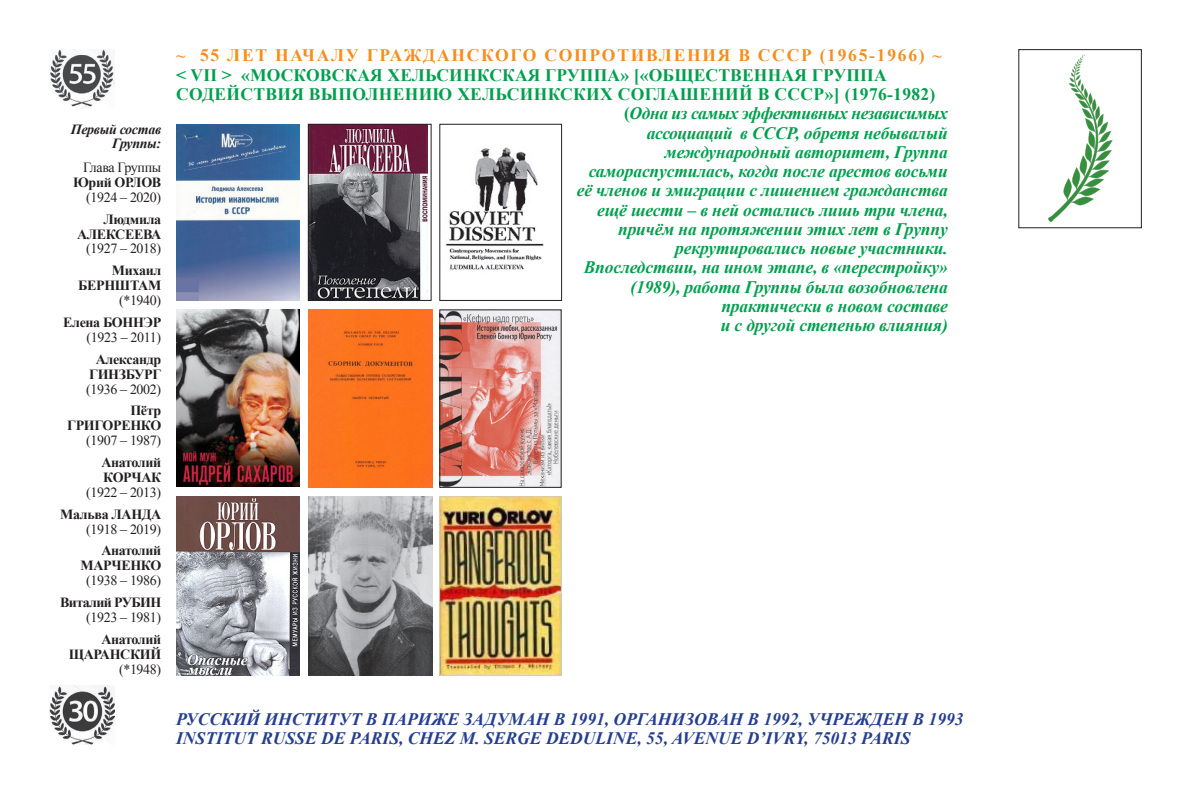
<style>
.page{position:relative;width:1191px;height:794px;background:#fff}
.page>*{position:absolute;margin:0;border:0;box-sizing:border-box;transform-origin:0 0}
.t1{font:italic 700 17.5px "Times New Roman";letter-spacing:-.01em;color:#00a04e}
.t2{font:italic 700 17.5px "Times New Roman";color:#253f8e}
.t3{font:700 17.5px "Times New Roman";letter-spacing:.01em;color:#00a04e}
.t4{font:700 17.5px "Times New Roman";letter-spacing:.1em;color:#f68e1e}
.t5{font:700 14px/14.9px "Times New Roman";letter-spacing:-.025em;color:#231f20;text-align:right}
.t6{font:14px "Times New Roman";letter-spacing:-.025em;color:#231f20}
.t7{font:italic 700 14px/14.9px "Times New Roman";letter-spacing:-.025em;color:#231f20;text-align:right}
.t8{font:700 14px "Times New Roman";letter-spacing:-.045em;color:#231f20}
.s1{font-weight:400}
.s2{font-style:normal}
</style>
<div class="page">
<div style="left:1018px;top:49px;width:123px;height:179px;border:1px solid #231f20"></div>
<img style="left:50px;top:685px;width:65px;height:59px">
<img style="left:50px;top:50px;width:65px;height:58px">
<img style="left:310px;top:126px;width:117px;height:173px">
<div style="left:308px;top:124px;width:123px;height:177px;border:1px solid #231f20"></div>
<img style="left:176px;top:310px;width:123px;height:177px">
<img style="left:308px;top:310px;width:124px;height:177px">
<img style="left:441px;top:312px;width:118px;height:173px">
<div style="left:439px;top:310px;width:122px;height:177px;border:1px solid #231f20"></div>
<img style="left:176px;top:124px;width:123px;height:177px">
<img style="left:446px;top:147px;width:98px;height:123px">
<div style="left:439px;top:124px;width:123px;height:177px;border:1px solid #231f20"></div>
<img style="left:176px;top:496px;width:123px;height:179px">
<img style="left:308px;top:496px;width:124px;height:179px">
<img style="left:439px;top:496px;width:122px;height:179px">
<img style="left:1048px;top:54px;width:65px;height:167px">
<p class="t7" style="left:71px;top:121px;width:92px">Первый состав<br>Группы:</p>
<p class="t6" style="left:83px;top:158px;width:79px">Глава Группы</p>
<p class="t5" style="left:73px;top:174px;width:90px">Юрий ОРЛОВ</p>
<p class="t6" style="left:86px;top:188px;width:77px">(1924 – 2020)</p>
<p class="t5" style="left:77px;top:211px;width:86px">Людмила<br>АЛЕКСЕЕВА <span class="s1">(1927 – 2018)</span></p>
<p class="t5" style="left:112px;top:263px;width:51px">Михаил</p>
<p class="t5" style="left:78px;top:278px;width:84px">БЕРНШТАМ <span class="s1">(*1940)</span></p>
<p class="t5" style="left:63px;top:314px;width:99px">Елена БОННЭР <span class="s1">(1923 – 2011)</span></p>
<p class="t5" style="left:89px;top:351px;width:74px;text-align:center">Александр<br>ГИНЗБУРГ</p>
<p class="t6" style="left:86px;top:379px;width:77px">(1936 – 2002)</p>
<p class="t5" style="left:67px;top:403px;width:96px">Пётр<br>ГРИГОРЕНКО <span class="s1">(1907 – 1987)</span></p>
<p class="t5" style="left:101px;top:454px;width:61px;text-align:left">Анатолий<br>КОРЧАК</p>
<p class="t6" style="left:86px;top:483px;width:77px">(1922 – 2013)</p>
<p class="t5" style="left:60px;top:506px;width:102px">Мальва ЛАНДА</p>
<p class="t6" style="left:86px;top:519px;width:77px">(1918 – 2019)</p>
<p class="t5" style="left:81px;top:543px;width:82px">Анатолий<br>МАРЧЕНКО</p>
<p class="t6" style="left:86px;top:571px;width:77px">(1938 – 1986)</p>
<p class="t8" style="left:60px;top:593px;width:103px">Виталий РУБИН</p>
<p class="t6" style="left:86px;top:608px;width:77px">(1923 – 1981)</p>
<p class="t5" style="left:69px;top:631px;width:94px">Анатолий<br>ЩАРАНСКИЙ</p>
<p class="t6" style="left:119px;top:659px;width:44px">(*1948)</p>
<p class="t4" style="left:176px;top:44px;width:767px">~ 55 ЛЕТ НАЧАЛУ ГРАЖДАНСКОГО СОПРОТИВЛЕНИЯ В СССР (1965-1966) ~</p>
<p class="t3" style="left:176px;top:63px;width:712px">&lt; VII &gt; «МОСКОВСКАЯ ХЕЛЬСИНКСКАЯ ГРУППА» [«ОБЩЕСТВЕННАЯ ГРУППА</p>
<p class="t3" style="left:176px;top:82px;width:760px">СОДЕЙСТВИЯ ВЫПОЛНЕНИЮ ХЕЛЬСИНКСКИХ СОГЛАШЕНИЙ В СССР»] (1976-1982)</p>
<p class="t1" style="left:624px;top:101px;width:325px"><span class="s2">(</span>Одна из самых эффективных независимых</p>
<p class="t1" style="left:646px;top:120px;width:303px">ассоциаций в СССР, обретя небывалый</p>
<p class="t1" style="left:665px;top:140px;width:284px">международный авторитет, Группа</p>
<p class="t1" style="left:589px;top:159px;width:360px">самораспустилась, когда после арестов восьми</p>
<p class="t1" style="left:577px;top:178px;width:372px">её членов и эмиграции с лишением гражданства</p>
<p class="t1" style="left:597px;top:197px;width:352px">ещё шести – в ней остались лишь три члена,</p>
<p class="t1" style="left:618px;top:217px;width:331px">причём на протяжении этих лет в Группу</p>
<p class="t1" style="left:675px;top:236px;width:274px">рекрутировались новые участники.</p>
<p class="t1" style="left:584px;top:255px;width:365px">Впоследствии, на ином этапе, в «перестройку»</p>
<p class="t1" style="left:630px;top:274px;width:319px">(1989), работа Группы была возобновлена</p>
<p class="t1" style="left:721px;top:294px;width:228px">практически в новом составе</p>
<p class="t1" style="left:721px;top:313px;width:228px">и с другой степенью влияния)</p>
<p class="t2" style="left:176px;top:707px;width:789px">РУССКИЙ ИНСТИТУТ В ПАРИЖЕ ЗАДУМАН В 1991, ОРГАНИЗОВАН В 1992, УЧРЕЖДЕН В 1993</p>
<p class="t2" style="left:176px;top:726px;width:736px">INSTITUT RUSSE DE PARIS, CHEZ M. SERGE DEDULINE, 55, AVENUE D’IVRY, 75013 PARIS</p>
</div>
